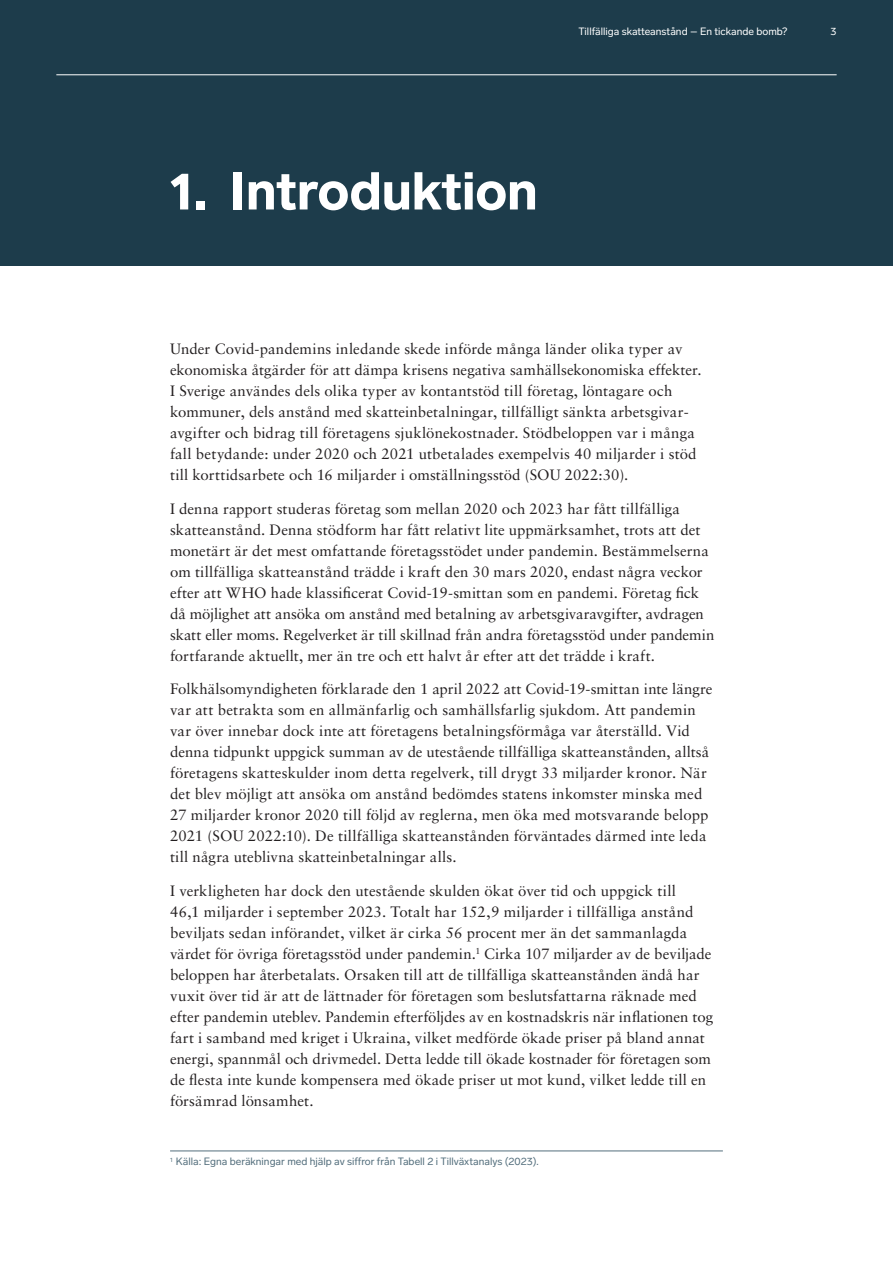
<style>
.page{position:relative;width:893px;height:1263px;background:#fff}
.page>*{position:absolute;margin:0;border:0;box-sizing:border-box;transform-origin:0 0}
.t1{font:900 52.5px "Lab Grotesque";color:#fff}
.t2{font:15px/21px "Sabon LT Std";letter-spacing:.005em;color:#231f20}
.t3{font:10.5px "Lab Grotesque";color:#546f7d}
.t4{font:10.5px "Lab Grotesque";color:#fff}
</style>
<div class="page">
<div style="left:0;top:0;width:893px;height:266px;background:#1d3c4b"></div>
<hr style="left:56px;top:75px;width:781px;height:1px;background:#fff">
<hr style="left:170px;top:1150px;width:553px;height:1px;background:#546f7d">
<p class="t4" style="left:578px;top:25px;width:211px">Tillfälliga skatteanstånd – En tickande bomb?</p>
<p class="t4" style="left:831px;top:25px;width:8px">3</p>
<h1 class="t1" style="left:170px;top:160px;width:369px">1. Introduktion</h1>
<p class="t2" style="left:170px;top:338px;width:533px">Under Covid-pandemins inledande skede införde många länder olika typer av ekonomiska åtgärder för att dämpa krisens negativa samhällsekonomiska effekter.<br>I Sverige användes dels olika typer av kontantstöd till företag, löntagare och kommuner, dels anstånd med skatteinbetalningar, tillfälligt sänkta arbetsgivar&shy;avgifter och bidrag till företagens sjuklönekostnader. Stödbeloppen var i många fall betydande: under 2020 och 2021 utbetalades exempelvis 40 miljarder i stöd till korttidsarbete och 16 miljarder i omställningsstöd (SOU 2022:30).</p>
<p class="t2" style="left:170px;top:498px;width:546px">I denna rapport studeras företag som mellan 2020 och 2023 har fått tillfälliga skatteanstånd. Denna stödform har fått relativt lite uppmärksamhet, trots att det monetärt är det mest omfattande företagsstödet under pandemin. Bestämmelserna om tillfälliga skatteanstånd trädde i kraft den 30 mars 2020, endast några veckor efter att WHO hade klassificerat Covid-19-smittan som en pandemi. Företag fick då möjlighet att ansöka om anstånd med betalning av arbetsgivaravgifter, avdragen skatt eller moms. Regelverket är till skillnad från andra företagsstöd under pandemin fortfarande aktuellt, mer än tre och ett halvt år efter att det trädde i kraft.</p>
<p class="t2" style="left:170px;top:678px;width:544px">Folkhälsomyndigheten förklarade den 1 april 2022 att Covid-19-smittan inte längre var att betrakta som en allmänfarlig och samhällsfarlig sjukdom. Att pandemin var över innebar dock inte att företagens betalningsförmåga var återställd. Vid denna tidpunkt uppgick summan av de utestående tillfälliga skatteanstånden, alltså företagens skatteskulder inom detta regelverk, till drygt 33 miljarder kronor. När det blev möjligt att ansöka om anstånd bedömdes statens inkomster minska med 27 miljarder kronor 2020 till följd av reglerna, men öka med motsvarande belopp 2021 (SOU 2022:10). De tillfälliga skatteanstånden förväntades därmed inte leda till några uteblivna skatteinbetalningar alls.</p>
<p class="t2" style="left:170px;top:880px;width:545px">I verkligheten har dock den utestående skulden ökat över tid och uppgick till<br>46,1 miljarder i september 2023. Totalt har 152,9 miljarder i tillfälliga anstånd beviljats sedan införandet, vilket är cirka 56 procent mer än det sammanlagda värdet för övriga företagsstöd under pandemin.<sup>1</sup> Cirka 107 miljarder av de beviljade beloppen har återbetalats. Orsaken till att de tillfälliga skatteanstånden ändå har vuxit över tid är att de lättnader för företagen som beslutsfattarna räknade med efter pandemin uteblev. Pandemin efterföljdes av en kostnadskris när inflationen tog fart i samband med kriget i Ukraina, vilket medförde ökade priser på bland annat energi, spannmål och drivmedel. Detta ledde till ökade kostnader för företagen som de flesta inte kunde kompensera med ökade priser ut mot kund, vilket ledde till en försämrad lönsamhet.</p>
<p class="t3" style="left:170px;top:1155px;width:370px"><sup>1</sup> Källa: Egna beräkningar med hjälp av siffror från Tabell 2 i Tillväxtanalys (2023).</p>
</div>
